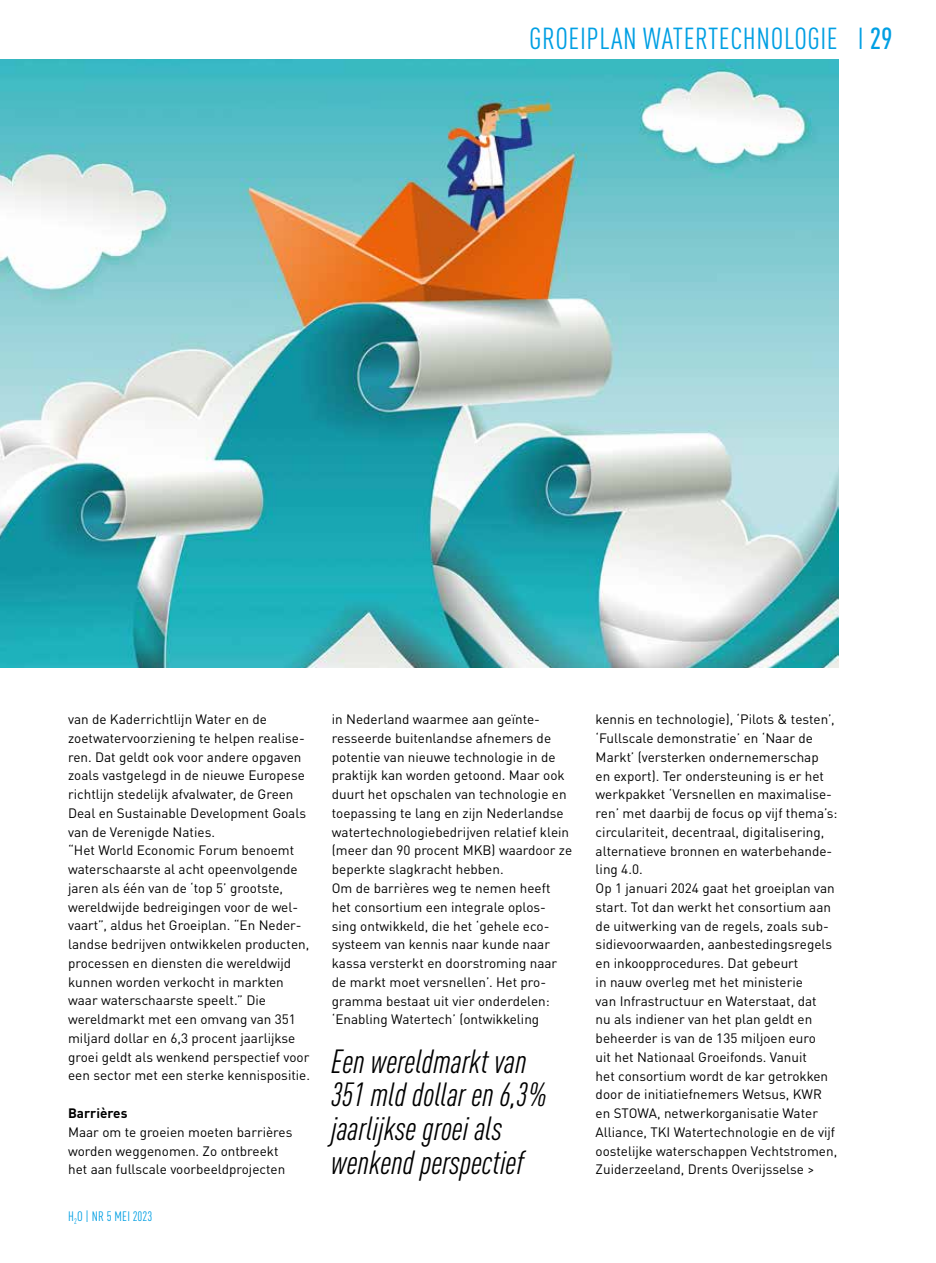
<style>
.page{position:relative;width:936px;height:1263px;background:#fff}
.page>*{position:absolute;margin:0;border:0;box-sizing:border-box;transform-origin:0 0}
.t1{font:italic condensed 33px/33.9px "DIN Pro";color:#000}
.t2{font:condensed 30px "DIN Pro";letter-spacing:.02em;color:#009fe3}
.t3{font:13.5px/18.8px "DIN Pro";color:#000}
.t4{font:condensed 13.5px "DIN Pro";letter-spacing:.01em;color:#009fe3}
.t5{font:700 13.5px "DIN Pro";color:#000}
.s1{font-weight:500}
</style>
<div class="page">
<img style="left:0;top:60px;width:838px;height:608px">
<h2 class="t2" style="left:529px;top:17px;width:365px">GROEIPLAN WATERTECHNOLOGIE I <span class="s1">29</span></h2>
<p class="t3" style="left:68px;top:708px;width:243px">van de Kaderrichtlijn Water en de zoetwatervoorziening te helpen realise&shy;ren. Dat geldt ook voor andere opgaven zoals vastgelegd in de nieuwe Europese richtlijn stedelijk afvalwater, de Green Deal en Sustainable Development Goals van de Verenigde Naties.<br>“Het World Economic Forum benoemt waterschaarste al acht opeenvolgende jaren als één van de ‘top 5’ grootste, wereldwijde bedreigingen voor de wel&shy;vaart”, aldus het Groeiplan. “En Neder&shy;landse bedrijven ontwikkelen producten, processen en diensten die wereldwijd kunnen worden verkocht in markten waar waterschaarste speelt.” Die wereldmarkt met een omvang van 351 miljard dollar en 6,3 procent jaarlijkse groei geldt als wenkend perspectief voor een sector met een sterke kennispositie.</p>
<p class="t5" style="left:68px;top:1102px;width:61px">Barrières</p>
<p class="t3" style="left:68px;top:1121px;width:226px">Maar om te groeien moeten barrières worden weggenomen. Zo ontbreekt het aan fullscale voorbeeldprojecten</p>
<p class="t4" style="left:68px;top:1207px;width:86px">H<sub>2</sub>O | NR 5 MEI 2023</p>
<p class="t3" style="left:332px;top:709px;width:242px">in Nederland waarmee aan geïnte&shy;resseerde buitenlandse afnemers de potentie van nieuwe technologie in de praktijk kan worden getoond. Maar ook duurt het opschalen van technologie en toepassing te lang en zijn Nederlandse watertechnologiebedrijven relatief klein (meer dan 90 procent MKB) waardoor ze beperkte slagkracht hebben.<br>Om de barrières weg te nemen heeft het consortium een integrale oplos&shy;sing ontwikkeld, die het ‘gehele eco&shy;systeem van kennis naar kunde naar kassa versterkt en doorstroming naar de markt moet versnellen’. Het pro&shy;gramma bestaat uit vier onderdelen: ‘Enabling Watertech’ (ontwikkeling</p>
<p class="t3" style="left:595px;top:709px;width:243px">kennis en technologie), ‘Pilots &amp; testen’, ‘Fullscale demonstratie’ en ‘Naar de Markt’ (versterken ondernemerschap<br>en export). Ter ondersteuning is er het werkpakket ‘Versnellen en maximalise&shy;ren’ met daarbij de focus op vijf thema’s: circulariteit, decentraal, digitalisering, alternatieve bronnen en waterbehande&shy;ling 4.0.<br>Op 1 januari 2024 gaat het groeiplan van start. Tot dan werkt het consortium aan de uitwerking van de regels, zoals sub&shy;sidievoorwaarden, aanbestedingsregels en inkoopprocedures. Dat gebeurt<br>in nauw overleg met het ministerie<br>van Infrastructuur en Waterstaat, dat<br>nu als indiener van het plan geldt en beheerder is van de 135 miljoen euro<br>uit het Nationaal Groeifonds. Vanuit<br>het consortium wordt de kar getrokken door de initiatiefnemers Wetsus, KWR en STOWA, netwerkorganisatie Water Alliance, TKI Watertechnologie en de vijf oostelijke waterschappen Vechtstromen, Zuiderzeeland, Drents Overijsselse &gt;</p>
<h1 class="t1" style="left:331px;top:1041px;width:217px">Een wereldmarkt van<br>351 mld dollar en 6,3% jaarlijkse groei als wenkend perspectief</h1>
</div>
